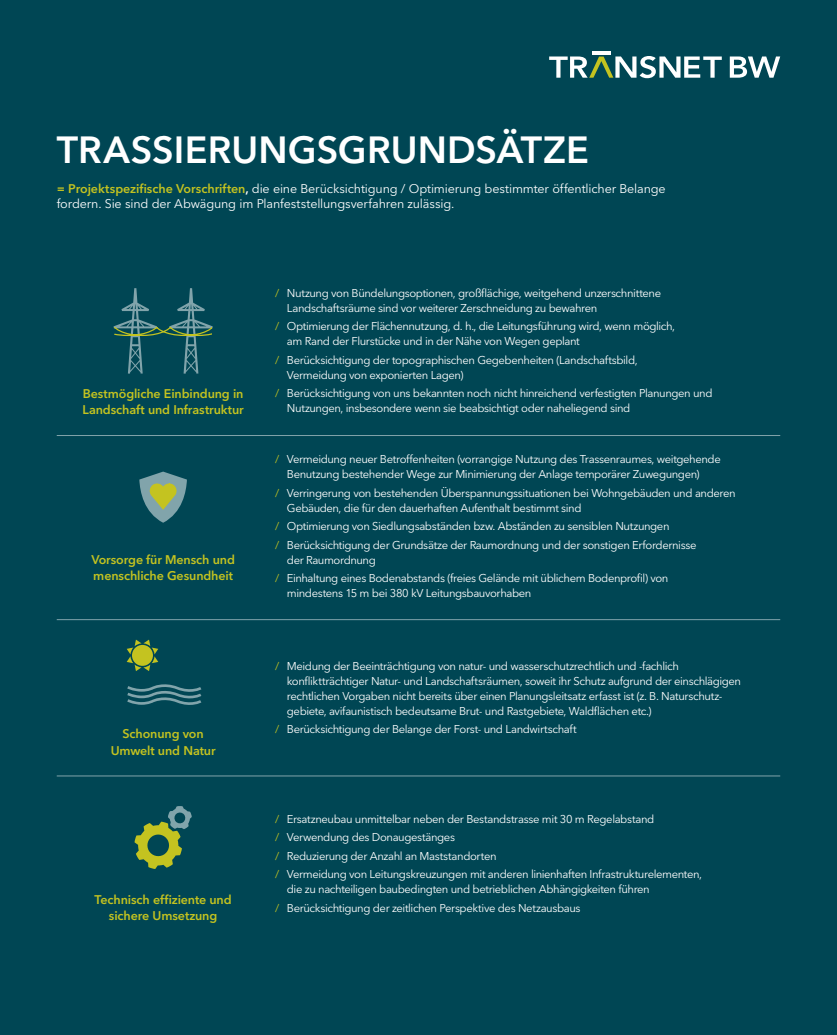
<style>
.page{position:relative;width:837px;height:1035px;background:#fff}
.page>*{position:absolute;margin:0;border:0;box-sizing:border-box;transform-origin:0 0}
.t1{font:600 37.5px "Avenir Next LT Pro";letter-spacing:.005em;color:#fff}
.t2{font:12.5px/15px "Avenir Next LT Pro";letter-spacing:-.015em;color:#fff}
.t3{font:600 12.5px/16.2px "Avenir Next LT Pro";letter-spacing:-.01em;color:#c4c320}
.t4{font:11.25px/15px "Avenir Next LT Pro";letter-spacing:-.035em;color:#fff}
.s1{font-weight:600;color:#c4c320}
.s2{font-weight:600}
.s3{color:#c4c320}
</style>
<div class="page">
<div style="left:0;top:0;width:836px;height:1035px;background:#004654"></div>
<svg style="left:729px;top:56px;width:51px;height:22px"></svg>
<hr style="left:592px;top:51px;width:18px;height:3px;background:#fff">
<svg style="left:549px;top:56px;width:172px;height:22px"></svg>
<hr style="left:57px;top:435px;width:723px;height:1px;background:#81a4ab">
<hr style="left:57px;top:619px;width:723px;height:1px;background:#81a4ab">
<hr style="left:57px;top:775px;width:723px;height:1px;background:#81a4ab">
<svg style="left:139px;top:471px;width:48px;height:52px"></svg>
<svg style="left:134px;top:806px;width:58px;height:63px"></svg>
<svg style="left:113px;top:288px;width:100px;height:85px"></svg>
<svg style="left:127px;top:684px;width:74px;height:21px"></svg>
<svg style="left:127px;top:639px;width:31px;height:32px"></svg>
<h1 class="t1" style="left:57px;top:127px;width:533px">TRASSIERUNGSGRUNDSÄTZE</h1>
<p class="t2" style="left:57px;top:181px;width:610px"><span class="s1">= Projektspezifische Vorschriften</span><span class="s2">,</span> die eine Berücksichtigung / Optimierung bestimmter öffentlicher Belange fordern. Sie sind der Abwägung im Planfeststellungsverfahren zulässig.</p>
<p class="t3" style="left:82px;top:385px;width:163px">Bestmögliche Einbindung in<br>Landschaft und Infrastruktur</p>
<p class="t3" style="left:91px;top:551px;width:145px">Vorsorge für Mensch und menschliche Gesundheit</p>
<p class="t3" style="left:111px;top:726px;width:106px;text-align:center">Schonung von<br>Umwelt und Natur</p>
<p class="t3" style="left:94px;top:891px;width:139px;text-align:center">Technisch effiziente und sichere Umsetzung</p>
<p class="t4" style="left:287px;top:285px;width:375px;text-indent:-12px"><span class="s3">/</span> Nutzung von Bündelungsoptionen, großflächige, weitgehend unzerschnittene<br>Landschaftsräume sind vor weiterer Zerschneidung zu bewahren</p>
<p class="t4" style="left:287px;top:319px;width:389px;text-indent:-12px"><span class="s3">/</span> Optimierung der Flächennutzung, d. h., die Leitungsführung wird, wenn möglich, am Rand der Flurstücke und in der Nähe von Wegen geplant</p>
<p class="t4" style="left:287px;top:352px;width:352px;text-indent:-12px"><span class="s3">/</span> Berücksichtigung der topographischen Gegebenheiten (Landschaftsbild,<br>Vermeidung von exponierten Lagen)</p>
<p class="t4" style="left:287px;top:386px;width:427px;text-indent:-12px"><span class="s3">/</span> Berücksichtigung von uns bekannten noch nicht hinreichend verfestigten Planungen und<br>Nutzungen, insbesondere wenn sie beabsichtigt oder naheliegend sind</p>
<p class="t4" style="left:287px;top:451px;width:435px;text-indent:-12px"><span class="s3">/</span> Vermeidung neuer Betroffenheiten (vorrangige Nutzung des Trassenraumes, weitgehende<br>Benutzung bestehender Wege zur Minimierung der Anlage temporärer Zuwegungen)</p>
<p class="t4" style="left:287px;top:485px;width:450px;text-indent:-12px"><span class="s3">/</span> Verringerung von bestehenden Überspannungssituationen bei Wohngebäuden und anderen<br>Gebäuden, die für den dauerhaften Aufenthalt bestimmt sind</p>
<p class="t4" style="left:275px;top:517px;width:422px;line-height:18.6px"><span class="s3">/</span> Optimierung von Siedlungsabständen bzw. Abständen zu sensiblen Nutzungen<br><span class="s3">/</span> Berücksichtigung der Grundsätze der Raumordnung und der sonstigen Erfordernisse</p>
<p class="t4" style="left:275px;top:550px;width:394px;line-height:18.6px;text-indent:12px">der Raumordnung<br><span class="s3">/</span> Einhaltung eines Bodenabstands (freies Gelände mit üblichem Bodenprofil) von</p>
<p class="t4" style="left:287px;top:586px;width:246px">mindestens 15 m bei 380 kV Leitungsbauvorhaben</p>
<p class="t4" style="left:287px;top:658px;width:455px;text-indent:-12px"><span class="s3">/</span> Meidung der Beeinträchtigung von natur- und wasserschutzrechtlich und -fachlich konfliktträchtiger Natur- und Landschaftsräumen, soweit ihr Schutz aufgrund der einschlägigen rechtlichen Vorgaben nicht bereits über einen Planungsleitsatz erfasst ist (z. B. Naturschutz&shy;gebiete, avifaunistisch bedeutsame Brut- und Rastgebiete, Waldflächen etc.)</p>
<p class="t4" style="left:275px;top:721px;width:303px"><span class="s3">/</span> Berücksichtigung der Belange der Forst- und Landwirtschaft</p>
<p class="t4" style="left:275px;top:809px;width:428px;line-height:18.6px"><span class="s3">/</span> Ersatzneubau unmittelbar neben der Bestandstrasse mit 30 m Regelabstand<br><span class="s3">/</span> Verwendung des Donaugestänges<br><span class="s3">/</span> Reduzierung der Anzahl an Maststandorten<br><span class="s3">/</span> Vermeidung von Leitungskreuzungen mit anderen linienhaften Infrastrukturelementen,</p>
<p class="t4" style="left:275px;top:880px;width:376px;line-height:18.6px;text-indent:12px">die zu nachteiligen baubedingten und betrieblichen Abhängigkeiten führen <span class="s3">/</span> Berücksichtigung der zeitlichen Perspektive des Netzausbaus</p>
</div>
